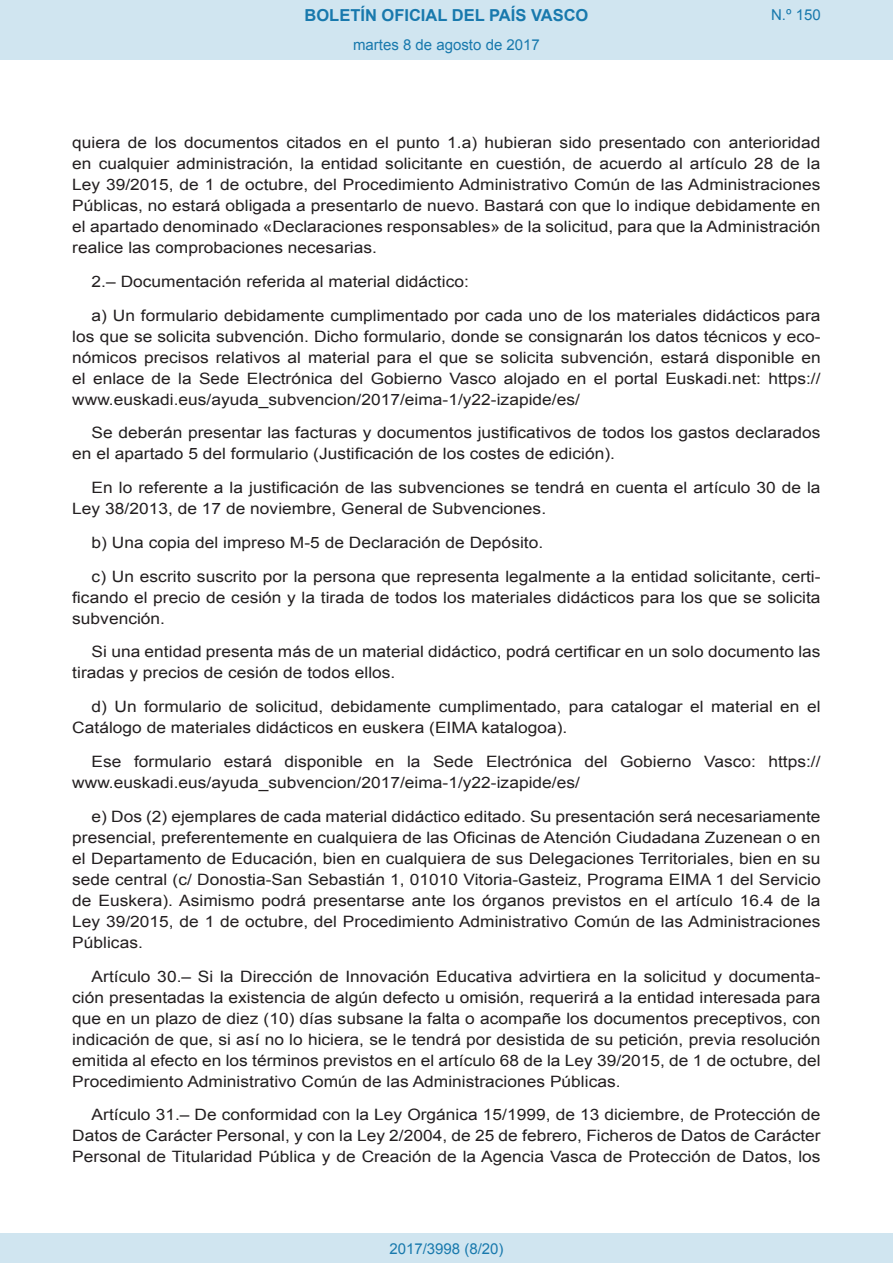
<style>
.page{position:relative;width:893px;height:1263px;background:#fff}
.page>*{position:absolute;margin:0;border:0;box-sizing:border-box;transform-origin:0 0}
.t1{font:700 16.5px "Arial";color:#1879ad}
.BOPVDetalle{font:15.6px/21px "Arial";color:#231f20;text-align:justify;scale:1.11 1}
.Paginacion_Centro{font:15px "Arial";color:#1879ad}
</style>
<div class="page">
<div style="left:0;top:0;width:893px;height:60px;background:#d0e5f0"></div>
<div style="left:0;top:1233px;width:893px;height:30px;background:#d0e5f0"></div>
<p class="t1" style="left:305px;top:4px;width:285px">BOLETÍN OFICIAL DEL PAÍS VASCO</p>
<p class="Paginacion_Centro" style="left:353px;top:35px;width:188px">martes 8 de agosto de 2017</p>
<p class="Paginacion_Centro" style="left:771px;top:5px;width:51px">N.º 150</p>
<p class="BOPVDetalle" style="left:72px;top:132px;width:676px">quiera de los documentos citados en el punto 1.a) hubieran sido presentado con anterioridad en cualquier administración, la entidad solicitante en cuestión, de acuerdo al artículo 28 de la Ley 39/2015, de 1 de octubre, del Procedimiento Administrativo Común de las Administraciones Públicas, no estará obligada a presentarlo de nuevo. Bastará con que lo indique debidamente en el apartado denominado «Declaraciones responsables» de la solicitud, para que la Administración realice las comprobaciones necesarias.</p>
<p class="BOPVDetalle" style="left:92px;top:271px;width:341px">2.– Documentación referida al material didáctico:</p>
<p class="BOPVDetalle" style="left:72px;top:305px;width:676px;text-indent:19px">a) Un formulario debidamente cumplimentado por cada uno de los materiales didácticos para los que se solicita subvención. Dicho formulario, donde se consignarán los datos técnicos y eco&shy;nómicos precisos relativos al material para el que se solicita subvención, estará disponible en el enlace de la Sede Electrónica del Gobierno Vasco alojado en el portal Euskadi.net: https:// www.euskadi.eus/ayuda_subvencion/2017/eima-1/y22-izapide/es/</p>
<p class="BOPVDetalle" style="left:72px;top:423px;width:676px;text-indent:19px">Se deberán presentar las facturas y documentos justificativos de todos los gastos declarados en el apartado 5 del formulario (Justificación de los costes de edición).</p>
<p class="BOPVDetalle" style="left:72px;top:477px;width:676px;text-indent:19px">En lo referente a la justificación de las subvenciones se tendrá en cuenta el artículo 30 de la<br>Ley 38/2013, de 17 de noviembre, General de Subvenciones.</p>
<p class="BOPVDetalle" style="left:92px;top:532px;width:408px">b) Una copia del impreso M-5 de Declaración de Depósito.</p>
<p class="BOPVDetalle" style="left:72px;top:566px;width:676px;text-indent:19px">c) Un escrito suscrito por la persona que representa legalmente a la entidad solicitante, certi&shy;ficando el precio de cesión y la tirada de todos los materiales didácticos para los que se solicita subvención.</p>
<p class="BOPVDetalle" style="left:72px;top:642px;width:676px;text-indent:19px">Si una entidad presenta más de un material didáctico, podrá certificar en un solo documento las tiradas y precios de cesión de todos ellos.</p>
<p class="BOPVDetalle" style="left:72px;top:696px;width:676px;text-indent:19px">d) Un formulario de solicitud, debidamente cumplimentado, para catalogar el material en el<br>Catálogo de materiales didácticos en euskera (EIMA katalogoa).</p>
<p class="BOPVDetalle" style="left:72px;top:751px;width:676px;text-indent:19px">Ese formulario estará disponible en la Sede Electrónica del Gobierno Vasco: https:// www.euskadi.eus/ayuda_subvencion/2017/eima-1/y22-izapide/es/</p>
<p class="BOPVDetalle" style="left:72px;top:806px;width:676px;text-indent:19px">e) Dos (2) ejemplares de cada material didáctico editado. Su presentación será necesariamente presencial, preferentemente en cualquiera de las Oficinas de Atención Ciudadana Zuzenean o en el Departamento de Educación, bien en cualquiera de sus Delegaciones Territoriales, bien en su sede central (c/ Donostia-San Sebastián 1, 01010 Vitoria-Gasteiz, Programa EIMA 1 del Servicio de Euskera). Asimismo podrá presentarse ante los órganos previstos en el artículo 16.4 de la Ley 39/2015, de 1 de octubre, del Procedimiento Administrativo Común de las Administraciones Públicas.</p>
<p class="BOPVDetalle" style="left:72px;top:966px;width:676px;text-indent:19px">Artículo 30.– Si la Dirección de Innovación Educativa advirtiera en la solicitud y documenta&shy;ción presentadas la existencia de algún defecto u omisión, requerirá a la entidad interesada para que en un plazo de diez (10) días subsane la falta o acompañe los documentos preceptivos, con indicación de que, si así no lo hiciera, se le tendrá por desistida de su petición, previa resolución emitida al efecto en los términos previstos en el artículo 68 de la Ley 39/2015, de 1 de octubre, del Procedimiento Administrativo Común de las Administraciones Públicas.</p>
<p class="BOPVDetalle" style="left:72px;top:1104px;width:676px;text-indent:19px">Artículo 31.– De conformidad con la Ley Orgánica 15/1999, de 13 diciembre, de Protección de Datos de Carácter Personal, y con la Ley 2/2004, de 25 de febrero, Ficheros de Datos de Carácter Personal de Titularidad Pública y de Creación de la Agencia Vasca de Protección de Datos, los</p>
<p class="Paginacion_Centro" style="left:389px;top:1238px;width:116px">2017/3998 (8/20)</p>
</div>
